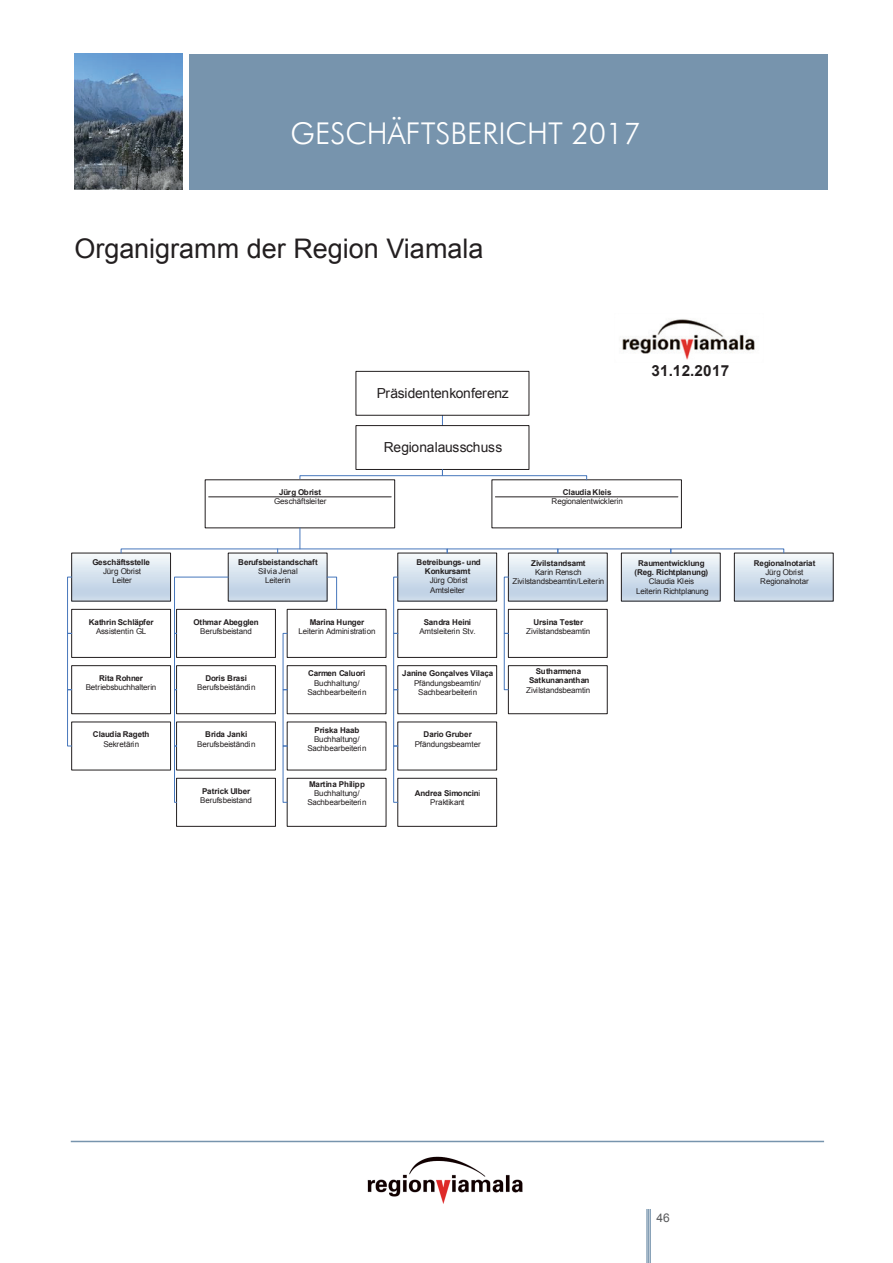
<style>
.page{position:relative;width:893px;height:1263px;background:#fff}
.page>*{position:absolute;margin:0;border:0;box-sizing:border-box;transform-origin:0 0}
.t1{font:300 30px "Futura BT";color:#fff}
.t2{font:28.5px "Arial";color:#fff}
.t3{font:27px "Arial";color:#231f20}
.t4{font:25.5px "Arial";color:#fff}
.t5{font:700 15.3px "Arial";letter-spacing:.015em;color:#231f20}
.t6{font:13.8px "Arial";letter-spacing:-.025em;color:#231f20}
.t7{font:12px "Arial";color:#57585a}
.t8{font:7.95px/9.3px "Arial";letter-spacing:-.01em;color:#231f20;text-align:center}
.t9{font:700 7.95px/9.3px "Arial";letter-spacing:-.01em;color:#231f20;text-align:center}
.s1{font-weight:400}
</style>
<div class="page">
<div style="left:189px;top:54px;width:639px;height:135px;background:#7794ad"></div>
<img style="left:368px;top:1156px;width:155px;height:48px">
<hr style="left:71px;top:1141px;width:753px;height:1px;background:#7794ad">
<hr style="left:646px;top:1209px;width:2px;height:54px;background:#7794ad">
<hr style="left:648px;top:1209px;width:1px;height:54px;background:#7794ad">
<hr style="left:650px;top:1209px;width:1px;height:54px;background:#7794ad">
<img style="left:75px;top:54px;width:108px;height:135px">
<img style="left:622px;top:319px;width:133px;height:41px">
<div style="left:71px;top:609px;width:100px;height:49px;border:1px solid #231f20"></div>
<div style="left:71px;top:665px;width:100px;height:49px;border:1px solid #231f20"></div>
<svg style="left:508px;top:553px;width:99px;height:48px;background:#d1dde8"></svg>
<div style="left:508px;top:609px;width:100px;height:49px;border:1px solid #231f20"></div>
<div style="left:621px;top:553px;width:99px;height:48px;background:linear-gradient(to bottom,#f3f8fa,#bacde3)"></div>
<div style="left:621px;top:553px;width:100px;height:48px;border:1px solid #231f20"></div>
<div style="left:734px;top:553px;width:99px;height:48px;background:linear-gradient(to bottom,#f3f8fa,#bacde3)"></div>
<div style="left:734px;top:553px;width:100px;height:48px;border:1px solid #231f20"></div>
<svg style="left:398px;top:553px;width:99px;height:48px;background:#d0dce8"></svg>
<div style="left:397px;top:609px;width:100px;height:49px;border:1px solid #231f20"></div>
<div style="left:397px;top:665px;width:100px;height:49px;border:1px solid #231f20"></div>
<div style="left:176px;top:665px;width:100px;height:49px;border:1px solid #231f20"></div>
<div style="left:287px;top:665px;width:99px;height:49px;border:1px solid #231f20"></div>
<div style="left:287px;top:778px;width:99px;height:49px;border:1px solid #231f20"></div>
<svg style="left:72px;top:553px;width:99px;height:48px;background:#d0dce8"></svg>
<svg style="left:228px;top:553px;width:99px;height:48px;background:#d2dde9"></svg>
<div style="left:176px;top:609px;width:100px;height:49px;border:1px solid #231f20"></div>
<div style="left:287px;top:609px;width:99px;height:49px;border:1px solid #231f20"></div>
<div style="left:397px;top:778px;width:100px;height:49px;border:1px solid #231f20"></div>
<div style="left:67px;top:577px;width:5px;height:57px;border:1px solid #4777bc"></div>
<div style="left:67px;top:633px;width:5px;height:57px;border:1px solid #4777bc"></div>
<div style="left:67px;top:689px;width:5px;height:57px;border:1px solid #4777bc"></div>
<svg style="left:174px;top:576px;width:55px;height:58px"></svg>
<div style="left:174px;top:633px;width:3px;height:57px;border:1px solid #4777bc"></div>
<div style="left:174px;top:689px;width:3px;height:57px;border:1px solid #4777bc"></div>
<svg style="left:326px;top:576px;width:11px;height:34px"></svg>
<div style="left:356px;top:371px;width:173px;height:45px;border:1px solid #231f20"></div>
<div style="left:356px;top:425px;width:173px;height:45px;border:1px solid #231f20"></div>
<svg style="left:204px;top:469px;width:478px;height:84px"></svg>
<div style="left:393px;top:577px;width:5px;height:57px;border:1px solid #4777bc"></div>
<div style="left:393px;top:633px;width:5px;height:57px;border:1px solid #4777bc"></div>
<div style="left:393px;top:689px;width:5px;height:57px;border:1px solid #4777bc"></div>
<div style="left:393px;top:746px;width:5px;height:57px;border:1px solid #4777bc"></div>
<div style="left:504px;top:577px;width:5px;height:57px;border:1px solid #4777bc"></div>
<div style="left:176px;top:778px;width:100px;height:49px;border:1px solid #231f20"></div>
<div style="left:174px;top:746px;width:3px;height:57px;border:1px solid #4777bc"></div>
<div style="left:508px;top:665px;width:100px;height:49px;border:1px solid #231f20"></div>
<div style="left:504px;top:633px;width:5px;height:57px;border:1px solid #4777bc"></div>
<h2 class="t2" style="left:608px;top:100px;width:65px">2017</h2>
<h1 class="t1" style="left:291px;top:115px;width:352px">GESCHÄFTSBERICHT 2017</h1>
<h3 class="t4" style="left:307px;top:120px;width:277px">JAHRESBERICHT 2016</h3>
<h3 class="t3" style="left:74px;top:229px;width:411px">Organigramm der Region Viamala</h3>
<h3 class="t5" style="left:651px;top:360px;width:79px">31.12.2017</h3>
<h3 class="t6" style="left:377px;top:384px;width:133px">Präsidentenkonferenz</h3>
<h3 class="t6" style="left:384px;top:438px;width:120px">Regionalausschuss</h3>
<p class="t9" style="left:279px;top:488px;width:43px">Jürg Obrist</p>
<p class="t8" style="left:274px;top:497px;width:54px">Geschäftsleiter</p>
<p class="t9" style="left:563px;top:488px;width:50px">Claudia Kleis</p>
<p class="t8" style="left:552px;top:497px;width:73px">Regionalentwicklerin</p>
<p class="t9" style="left:92px;top:557px;width:59px">Geschäftsstelle</p>
<p class="t8" style="left:103px;top:567px;width:39px">Jürg Obrist<br>Leiter</p>
<p class="t9" style="left:89px;top:617px;width:66px">Kathrin Schläpfer</p>
<p class="t8" style="left:96px;top:626px;width:52px">Assistentin GL</p>
<p class="t9" style="left:99px;top:674px;width:45px">Rita Rohner</p>
<p class="t8" style="left:86px;top:683px;width:72px">Betriebsbuchhalterin</p>
<p class="t9" style="left:93px;top:730px;width:58px">Claudia Rageth</p>
<p class="t8" style="left:103px;top:739px;width:37px">Sekretärin</p>
<p class="t9" style="left:238px;top:557px;width:81px">Berufsbeistandschaft</p>
<p class="t8" style="left:258px;top:567px;width:41px">Silvia Jenal<br>Leiterin</p>
<p class="t9" style="left:194px;top:617px;width:67px">Othmar Abegglen</p>
<p class="t8" style="left:200px;top:626px;width:53px">Berufsbeistand</p>
<p class="t9" style="left:310px;top:617px;width:56px">Marina Hunger</p>
<p class="t8" style="left:298px;top:626px;width:79px">Leiterin Administration</p>
<p class="t9" style="left:205px;top:674px;width:43px">Doris Brasi</p>
<p class="t8" style="left:197px;top:683px;width:60px">Berufsbeiständin</p>
<p class="t9" style="left:205px;top:730px;width:44px">Brida Janki</p>
<p class="t8" style="left:197px;top:739px;width:60px">Berufsbeiständin</p>
<p class="t9" style="left:202px;top:786px;width:50px">Patrick Ulber</p>
<p class="t8" style="left:200px;top:796px;width:53px">Berufsbeistand</p>
<p class="t9" style="left:308px;top:669px;width:59px">Carmen Caluori</p>
<p class="t8" style="left:308px;top:678px;width:60px">Buchhaltung/<br>Sachbearbeiterin</p>
<p class="t9" style="left:315px;top:725px;width:46px">Priska Haab</p>
<p class="t8" style="left:308px;top:734px;width:60px">Buchhaltung/<br>Sachbearbeiterin</p>
<p class="t9" style="left:309px;top:779px;width:57px">Martina Philipp</p>
<p class="t8" style="left:308px;top:789px;width:60px">Buchhaltung/<br>Sachbearbeiterin</p>
<p class="t9" style="left:417px;top:557px;width:66px">Betreibungs- und<br>Konkursamt</p>
<p class="t8" style="left:430px;top:576px;width:39px;text-align:left">Jürg Obrist<br>Amtsleiter</p>
<p class="t9" style="left:424px;top:617px;width:49px">Sandra Heini</p>
<p class="t8" style="left:420px;top:626px;width:58px">Amtsleiterin Stv.</p>
<p class="t9" style="left:402px;top:669px;width:92px">Janine Gonçalves Vilaça</p>
<p class="t8" style="left:414px;top:678px;width:68px">Pfändungsbeamtin/<br>Sachbearbeiterin</p>
<p class="t9" style="left:424px;top:730px;width:50px">Dario Gruber</p>
<p class="t8" style="left:415px;top:739px;width:67px">Pfändungsbeamter</p>
<p class="t9" style="left:415px;top:789px;width:67px">Andrea Simoncin<span class="s1">i<br>Praktikant</span></p>
<p class="t9" style="left:531px;top:559px;width:56px">Zivilstandsamt</p>
<p class="t8" style="left:512px;top:568px;width:93px">Karin Rensch<br>Zivilstandsbeamtin/Leiterin</p>
<p class="t9" style="left:533px;top:617px;width:51px">Ursina Tester</p>
<p class="t8" style="left:526px;top:626px;width:66px">Zivilstandsbeamtin</p>
<p class="t9" style="left:529px;top:667px;width:62px">Sutharmena<br>Satkunananthan</p>
<p class="t8" style="left:526px;top:685px;width:66px">Zivilstandsbeamtin</p>
<p class="t9" style="left:634px;top:559px;width:75px">Raumentwicklung (Reg. Richtplanung)</p>
<p class="t8" style="left:636px;top:577px;width:74px">Claudia Kleis<br>Leiterin Richtplanung</p>
<p class="t9" style="left:754px;top:559px;width:63px">Regionalnotariat</p>
<p class="t8" style="left:760px;top:568px;width:50px">Jürg Obrist<br>Regionalnotar</p>
<h3 class="t7" style="left:657px;top:1210px;width:15px">46</h3>
</div>
